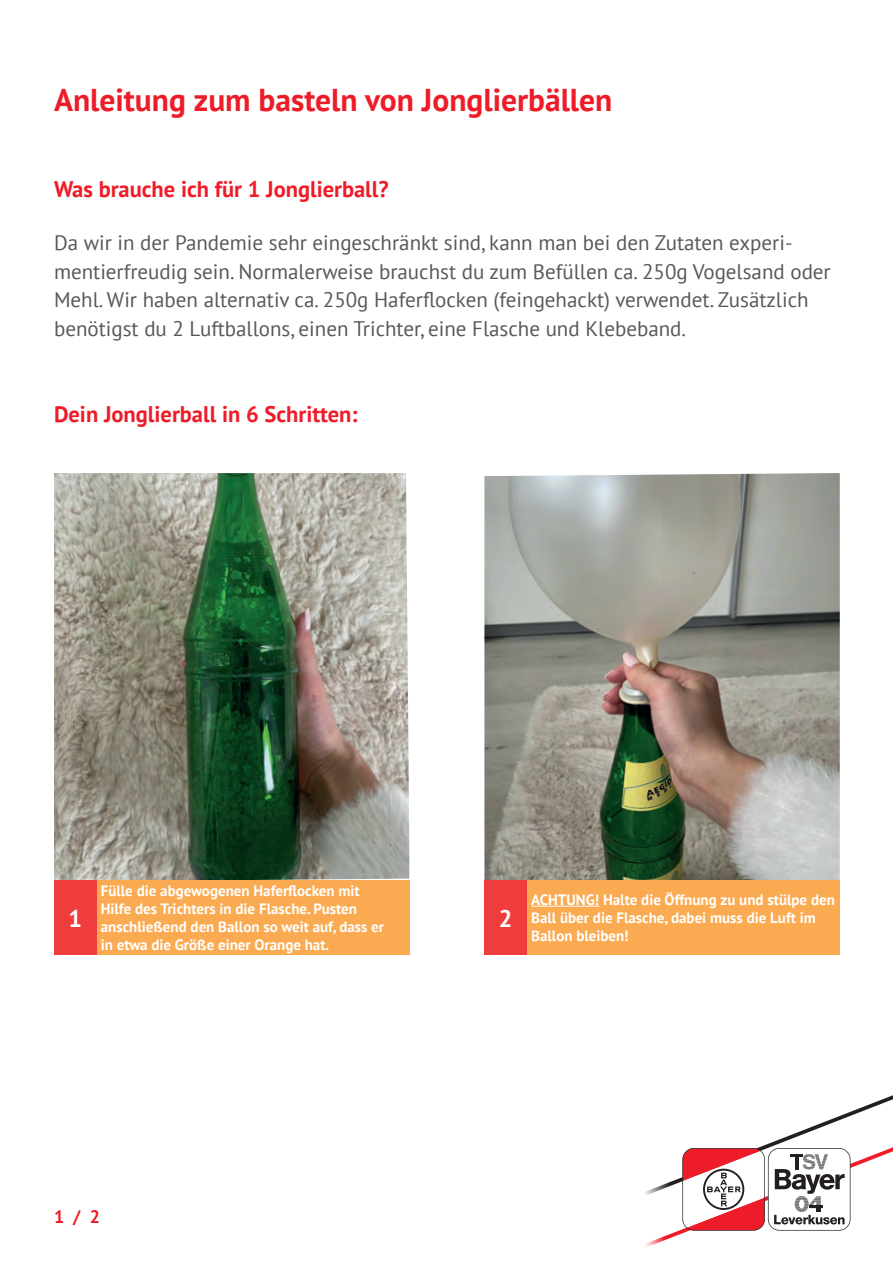
<style>
.page{position:relative;width:893px;height:1263px;background:#fff}
.page>*{position:absolute;margin:0;border:0;box-sizing:border-box;transform-origin:0 0}
.t1{font:700 31.5px "PT Sans";color:#ee1c28}
.t2{font:700 24px "PT Sans";color:#fff}
.t3{font:700 22.5px "PT Sans";color:#ee1c28}
.t4{font:21px/28.5px "PT Sans";color:#57585a}
.t5{font:700 18px "PT Sans";color:#ee1c28}
.t6{font:700 15px/18px "PT Sans";color:#fff}
</style>
<div class="page">
<svg style="left:645px;top:1095px;width:248px;height:152px"></svg>
<img style="left:54px;top:473px;width:355px;height:407px">
<div style="left:97px;top:880px;width:312px;height:74px;background:#faaa51"></div>
<div style="left:54px;top:880px;width:43px;height:74px;background:#ee3d3c"></div>
<img style="left:484px;top:473px;width:356px;height:407px">
<div style="left:527px;top:880px;width:313px;height:74px;background:#faaa51"></div>
<hr style="left:531px;top:906px;width:68px;height:1px;background:#fff">
<div style="left:484px;top:880px;width:43px;height:74px;background:#ee3d3c"></div>
<h1 class="t1" style="left:54px;top:79px;width:560px">Anleitung zum basteln von Jonglierbällen</h1>
<p class="t3" style="left:54px;top:174px;width:336px">Was brauche ich für 1 Jonglierball?</p>
<p class="t4" style="left:54px;top:228px;width:778px">Da wir in der Pandemie sehr eingeschränkt sind, kann man bei den Zutaten experi&shy;mentierfreudig sein. Normalerweise brauchst du zum Befüllen ca. 250g Vogelsand oder Mehl. Wir haben alternativ ca. 250g Haferflocken (feingehackt) verwendet. Zusätzlich benötigst du 2 Luftballons, einen Trichter, eine Flasche und Klebeband.</p>
<p class="t3" style="left:54px;top:399px;width:305px">Dein Jonglierball in 6 Schritten:</p>
<p class="t2" style="left:68px;top:902px;width:15px">1</p>
<p class="t6" style="left:101px;top:881px;width:285px">Fülle die abgewogenen Haferflocken mit Hilfe des Trichters in die Flasche. Pusten anschließend den Ballon so weit auf, dass er in etwa die Größe einer Orange hat.</p>
<p class="t5" style="left:54px;top:1205px;width:47px">1 / 2</p>
<p class="t2" style="left:499px;top:902px;width:15px">2</p>
<p class="t6" style="left:531px;top:890px;width:305px">ACHTUNG! Halte die Öffnung zu und stülpe den<br>Ball über die Flasche, dabei muss die Luft im<br>Ballon bleiben!</p>
</div>
